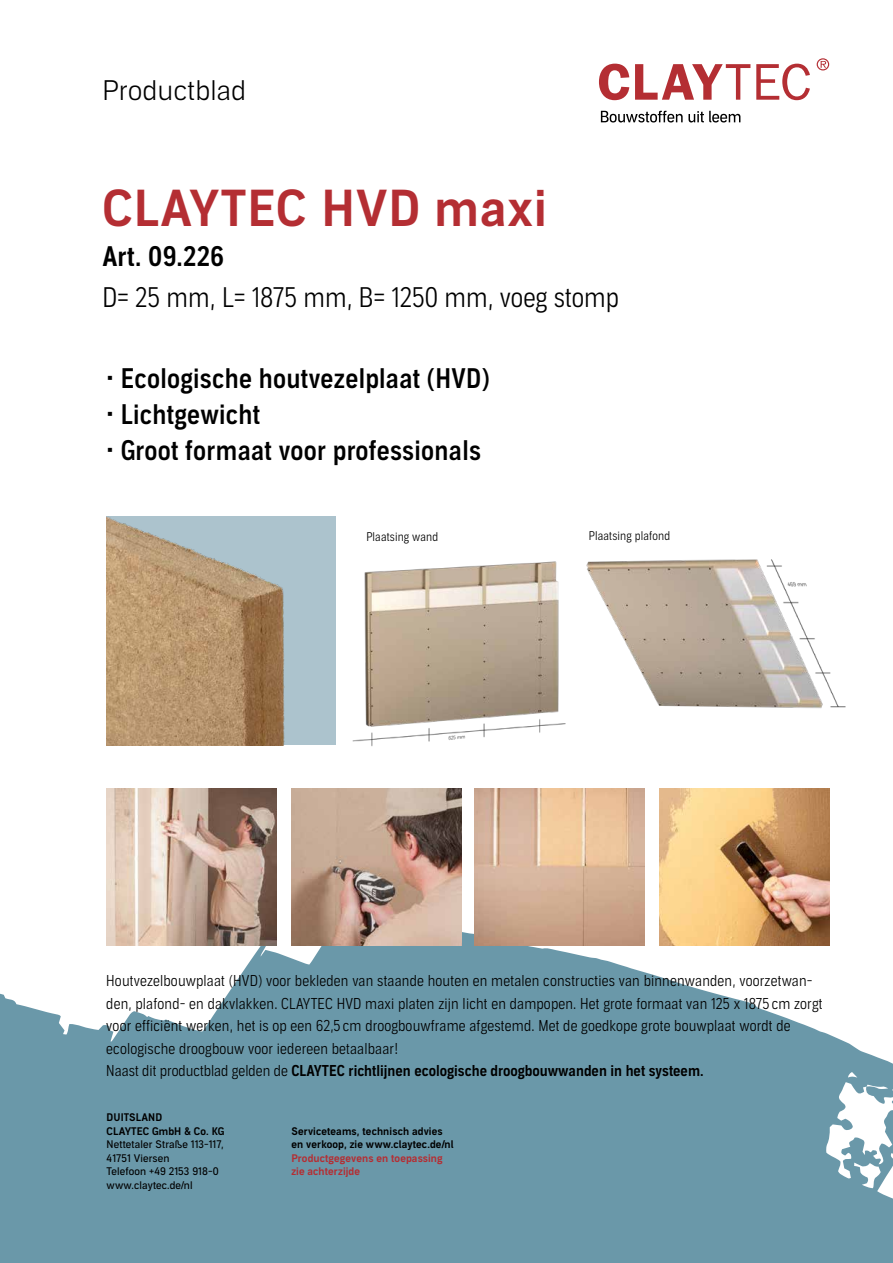
<style>
.page{position:relative;width:893px;height:1263px;background:#fff}
.page>*{position:absolute;margin:0;border:0;box-sizing:border-box;transform-origin:0 0}
.t1{font:49.5px "Aago Sm";letter-spacing:.02em;color:#b42e33}
.t2{font:500 27px "Aago Condensed";letter-spacing:.01em;color:#000}
.t3{font:300 27px "Aago Condensed";color:#000}
.t4{font:300 27px "Aago";letter-spacing:.01em;color:#000}
.t5{font:27px "Aago Condensed Sm";letter-spacing:.01em;color:#000}
.t6{font:300 15px/22.5px "Aago Condensed";letter-spacing:.01em;color:#000}
.t7{font:15px "Aago Condensed Sm";color:#000}
.t8{font:300 12px "Aago Condensed";letter-spacing:.01em;color:#000}
.t9{font:10.5px/13.5px "Aago Sm";letter-spacing:.01em;color:#000}
.t10{font:10.5px/13.5px "Aago";letter-spacing:.01em;color:#000}
.t11{font:10.5px/13.5px "Aago Sm";letter-spacing:.01em;color:#b42e33}
.s1{font-family:"Aago Condensed";font-weight:300}
</style>
<div class="page">
<svg style="left:0;top:874px;width:893px;height:389px;fill:#6a98a9"></svg>
<img style="left:106px;top:516px;width:230px;height:229px">
<img style="left:106px;top:788px;width:170px;height:157px">
<img style="left:291px;top:788px;width:170px;height:157px">
<img style="left:659px;top:788px;width:170px;height:157px">
<img style="left:474px;top:788px;width:170px;height:157px">
<svg style="left:599px;top:64px;width:30px;height:36px"></svg>
<svg style="left:635px;top:64px;width:115px;height:36px"></svg>
<svg style="left:756px;top:64px;width:54px;height:36px"></svg>
<svg style="left:817px;top:58px;width:12px;height:12px"></svg>
<svg style="left:601px;top:111px;width:139px;height:11px"></svg>
<img style="left:333px;top:524px;width:233px;height:223px">
<img style="left:586px;top:559px;width:260px;height:150px">
<h2 class="t4" style="left:102px;top:75px;width:145px">Productblad</h2>
<h1 class="t1" style="left:102px;top:179px;width:446px">CLAYTEC HVD maxi</h1>
<h2 class="t5" style="left:102px;top:241px;width:123px">Art. 09.226</h2>
<h2 class="t3" style="left:102px;top:282px;width:518px">D= 25 mm, L= 1875 mm, B= 1250 mm, voeg stomp</h2>
<h2 class="t2" style="left:106px;top:363px;width:385px">• Ecologische houtvezelplaat (HVD)</h2>
<h2 class="t2" style="left:106px;top:399px;width:156px">• Lichtgewicht</h2>
<h2 class="t2" style="left:106px;top:435px;width:376px">• Groot formaat voor professionals</h2>
<p class="t8" style="left:366px;top:531px;width:73px">Plaatsing wand</p>
<p class="t8" style="left:589px;top:529px;width:83px">Plaatsing plafond</p>
<p class="t6" style="left:106px;top:970px;width:718px">Houtvezelbouwplaat (HVD) voor bekleden van staande houten en metalen constructies van binnenwanden, voorzetwan&shy;den, plafond- en dakvlakken. CLAYTEC HVD maxi platen zijn licht en dampopen. Het grote formaat van 125 x 1875 cm zorgt voor efficiënt werken, het is op een 62,5 cm droogbouwframe afgestemd. Met de goedkope grote bouwplaat wordt de ecologische droogbouw voor iedereen betaalbaar!</p>
<p class="t7" style="left:106px;top:1062px;width:599px"><span class="s1">Naast dit productblad gelden de</span> CLAYTEC richtlijnen ecologische droogbouwwanden in het systeem.</p>
<p class="t9" style="left:107px;top:1111px;width:119px">DUITSLAND<br>CLAYTEC GmbH &amp; Co. KG</p>
<p class="t10" style="left:107px;top:1138px;width:119px">Nettetaler Straße 113-117,<br>41751 Viersen<br>Telefoon +49 2153 918-0 www.claytec.de/nl</p>
<p class="t9" style="left:291px;top:1125px;width:164px">Serviceteams, technisch advies en verkoop, zie www.claytec.de/nl</p>
<p class="t11" style="left:291px;top:1152px;width:153px">Productgegevens en toepassing zie achterzijde</p>
</div>
